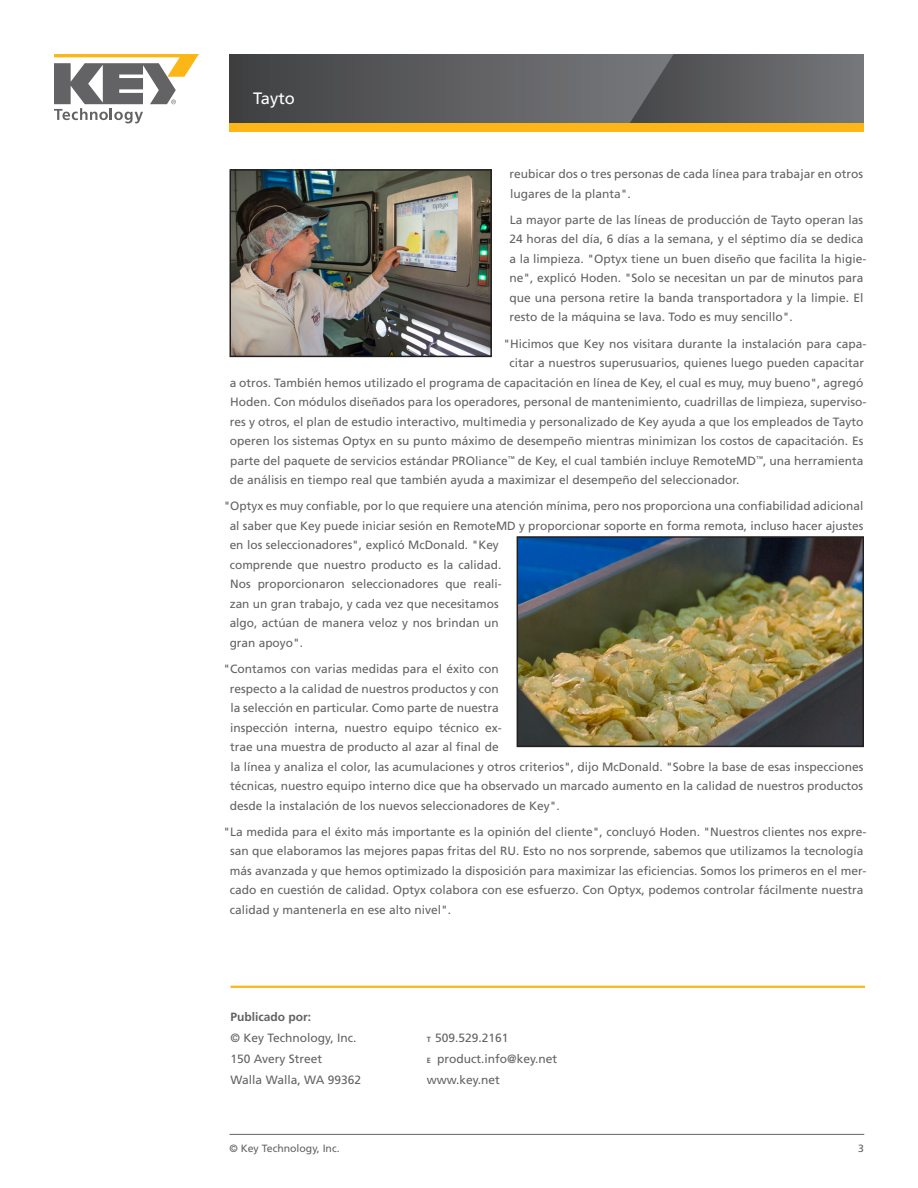
<style>
.page{position:relative;width:918px;height:1188px;background:#fff}
.page>*{position:absolute;margin:0;border:0;box-sizing:border-box;transform-origin:0 0}
.Document_Title__Head{font:16.5px "Frutiger LT Std";color:#fff}
.Main_Body_Text{font:12px/19.5px "Frutiger LT Std";color:#636366}
.Address{font:12px "Frutiger LT Std";color:#636366}
.Published_by{font:700 12px "Frutiger LT Std";color:#636366}
.t1{font:10.5px "Frutiger LT Std";color:#636366}
.s1{font-weight:700;font-size:7.5px}
</style>
<div class="page">
<hr style="left:230px;top:1134px;width:634px;height:1px;background:#636366">
<svg style="left:230px;top:54px;width:400px;height:69px"></svg>
<svg style="left:630px;top:54px;width:234px;height:69px"></svg>
<div style="left:230px;top:123px;width:634px;height:9px;background:#fcb615"></div>
<svg style="left:54px;top:54px;width:145px;height:69px"></svg>
<img style="left:233px;top:172px;width:256px;height:182px">
<div style="left:230px;top:169px;width:262px;height:188px;border:2px solid #231f20"></div>
<img style="left:520px;top:539px;width:341px;height:205px">
<div style="left:517px;top:536px;width:347px;height:211px;border:2px solid #231f20"></div>
<hr style="left:231px;top:986px;width:634px;height:2px;background:#fcb615">
<p class="Document_Title__Head" style="left:253px;top:88px;width:43px">Tayto</p>
<p class="Main_Body_Text" style="left:510px;top:164px;width:355px">reubicar dos o tres personas de cada línea para trabajar en otros lugares de la planta".</p>
<p class="Main_Body_Text" style="left:509px;top:210px;width:359px">La mayor parte de las líneas de producción de Tayto operan las 24 horas del día, 6 días a la semana, y el séptimo día se dedica a la limpieza. "Optyx tiene un buen diseño que facilita la higie&shy;ne", explicó Hoden. "Solo se necesitan un par de minutos para que una persona retire la banda transportadora y la limpie. El resto de la máquina se lava. Todo es muy sencillo".</p>
<p class="Main_Body_Text" style="left:503px;top:334px;width:365px">"Hicimos que Key nos visitara durante la instalación para capa-</p>
<p class="Main_Body_Text" style="left:509px;top:353px;width:356px">citar a nuestros superusuarios, quienes luego pueden capacitar</p>
<p class="Main_Body_Text" style="left:230px;top:373px;width:635px">a otros. También hemos utilizado el programa de capacitación en línea de Key, el cual es muy, muy bueno", agregó</p>
<p class="Main_Body_Text" style="left:230px;top:392px;width:638px">Hoden. Con módulos diseñados para los operadores, personal de mantenimiento, cuadrillas de limpieza, superviso-</p>
<p class="Main_Body_Text" style="left:230px;top:412px;width:635px">res y otros, el plan de estudio interactivo, multimedia y personalizado de Key ayuda a que los empleados de Tayto</p>
<p class="Main_Body_Text" style="left:230px;top:431px;width:635px">operen los sistemas Optyx en su punto máximo de desempeño mientras minimizan los costos de capacitación. Es</p>
<p class="Main_Body_Text" style="left:230px;top:451px;width:635px">parte del paquete de servicios estándar PROliance<sup>™</sup> de Key, el cual también incluye RemoteMD<sup>™</sup>, una herramienta</p>
<p class="Main_Body_Text" style="left:230px;top:470px;width:511px">de análisis en tiempo real que también ayuda a maximizar el desempeño del seleccionador.</p>
<p class="Main_Body_Text" style="left:230px;top:497px;width:635px;text-indent:-6px">"Optyx es muy confiable, por lo que requiere una atención mínima, pero nos proporciona una confiabilidad adicional al saber que Key puede iniciar sesión en RemoteMD y proporcionar soporte en forma remota, incluso hacer ajustes en los seleccionadores", explicó McDonald. "Key<br>comprende que nuestro producto es la calidad.<br>Nos proporcionaron seleccionadores que reali-<br>zan un gran trabajo, y cada vez que necesitamos<br>algo, actúan de manera veloz y nos brindan un<br>gran apoyo".</p>
<p class="Main_Body_Text" style="left:230px;top:659px;width:635px;text-indent:-6px">"Contamos con varias medidas para el éxito con<br>respecto a la calidad de nuestros productos y con<br>la selección en particular. Como parte de nuestra<br>inspección interna, nuestro equipo técnico ex-<br>trae una muestra de producto al azar al final de<br>la línea y analiza el color, las acumulaciones y otros criterios", dijo McDonald. "Sobre la base de esas inspecciones técnicas, nuestro equipo interno dice que ha observado un marcado aumento en la calidad de nuestros productos desde la instalación de los nuevos seleccionadores de Key".</p>
<p class="Main_Body_Text" style="left:230px;top:822px;width:638px;text-indent:-6px">"La medida para el éxito más importante es la opinión del cliente", concluyó Hoden. "Nuestros clientes nos expre&shy;san que elaboramos las mejores papas fritas del RU. Esto no nos sorprende, sabemos que utilizamos la tecnología más avanzada y que hemos optimizado la disposición para maximizar las eficiencias. Somos los primeros en el mer&shy;cado en cuestión de calidad. Optyx colabora con ese esfuerzo. Con Optyx, podemos controlar fácilmente nuestra calidad y mantenerla en ese alto nivel".</p>
<p class="Published_by" style="left:231px;top:1009px;width:82px">Publicado por:</p>
<p class="Address" style="left:231px;top:1030px;width:127px">© Key Technology, Inc.</p>
<p class="Address" style="left:231px;top:1051px;width:93px">150 Avery Street</p>
<p class="Address" style="left:231px;top:1072px;width:132px">Walla Walla, WA 99362</p>
<p class="Address" style="left:427px;top:1030px;width:83px"><span class="s1">T</span> 509.529.2161</p>
<p class="Address" style="left:427px;top:1051px;width:132px"><span class="s1">E</span> product.info@key.net</p>
<p class="Address" style="left:427px;top:1072px;width:75px">www.key.net</p>
<p class="t1" style="left:230px;top:1142px;width:112px">© Key Technology, Inc.</p>
<p class="t1" style="left:858px;top:1142px;width:7px">3</p>
</div>
